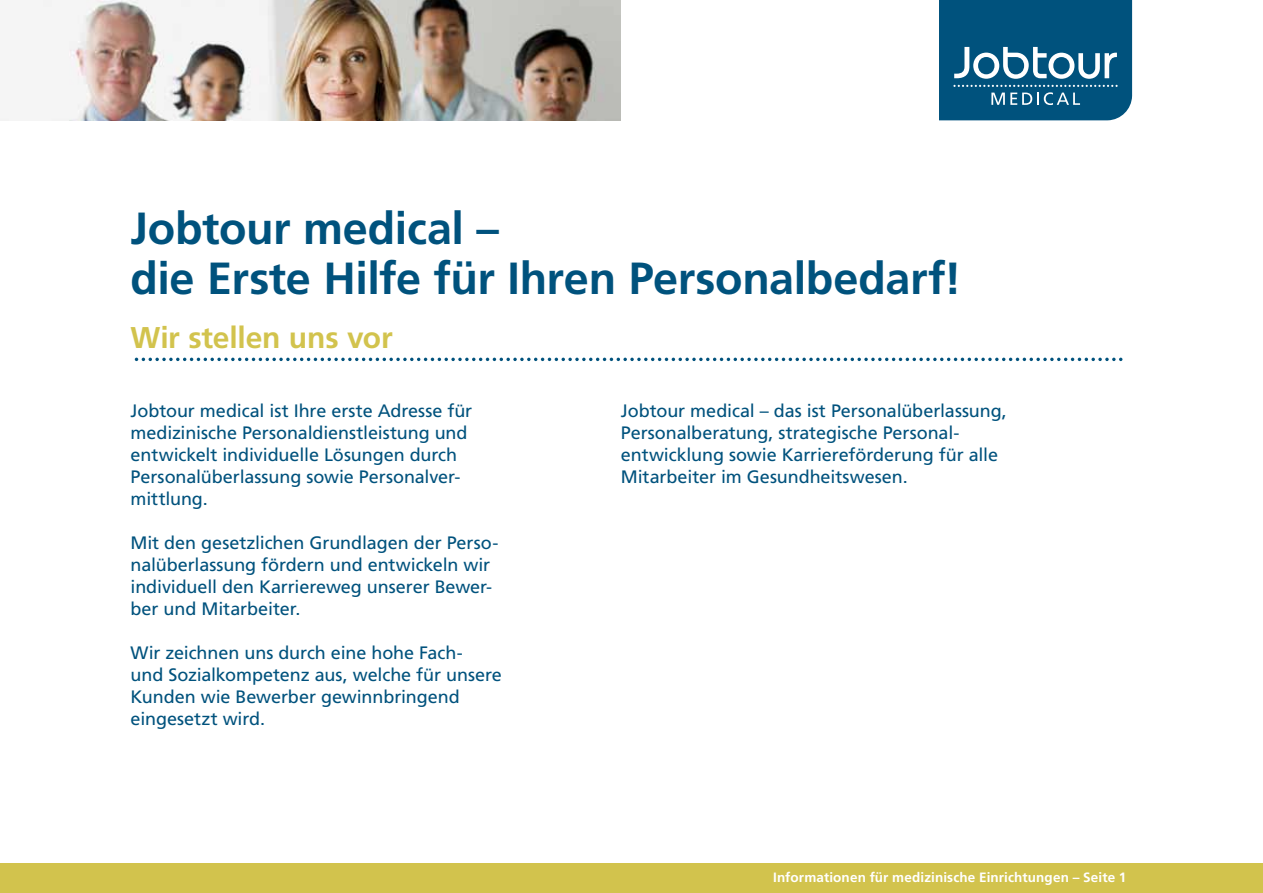
<style>
.page{position:relative;width:1263px;height:893px;background:#fff}
.page>*{position:absolute;margin:0;border:0;box-sizing:border-box;transform-origin:0 0}
.t1{font:700 45px/49.5px "Frutiger";letter-spacing:-.01em;color:#00527d}
.t2{font:700 30px "Frutiger";letter-spacing:-.005em;color:#d2c34d}
.t3{font:18px/22px "Frutiger";letter-spacing:-.005em;color:#00527d}
.t4{font:700 13.5px "Frutiger";letter-spacing:.01em;color:#fff}
</style>
<div class="page">
<div style="left:0;top:863px;width:1263px;height:30px;background:#d2c34d"></div>
<img style="left:0;top:0;width:621px;height:120px">
<svg style="left:939px;top:0;width:193px;height:120px;background:#1a638a"></svg>
<svg style="left:135px;top:358px;width:987px;height:3px"></svg>
<h1 class="t1" style="left:131px;top:204px;width:833px">Jobtour medical –<br>die Erste Hilfe für Ihren Personalbedarf!</h1>
<h2 class="t2" style="left:130px;top:319px;width:264px">Wir stellen uns vor</h2>
<p class="t3" style="left:131px;top:399px;width:343px">Jobtour medical ist Ihre erste Adresse für medizinische Personaldienstleistung und entwickelt individuelle Lösungen durch Personalüberlassung sowie Personalver&shy;mittlung.</p>
<p class="t3" style="left:131px;top:531px;width:369px">Mit den gesetzlichen Grundlagen der Perso&shy;nalüberlassung fördern und entwickeln wir individuell den Karriereweg unserer Bewer&shy;ber und Mitarbeiter.</p>
<p class="t3" style="left:131px;top:642px;width:373px">Wir zeichnen uns durch eine hohe Fach-<br>und Sozialkompetenz aus, welche für unsere Kunden wie Bewerber gewinnbringend eingesetzt wird.</p>
<p class="t3" style="left:621px;top:399px;width:388px">Jobtour medical – das ist Personalüberlassung, Personalberatung, strategische Personal&shy;entwicklung sowie Karriereförderung für alle Mitarbeiter im Gesundheitswesen.</p>
<p class="t4" style="left:773px;top:870px;width:355px">Informationen für medizinische Einrichtungen – Seite 1</p>
</div>
